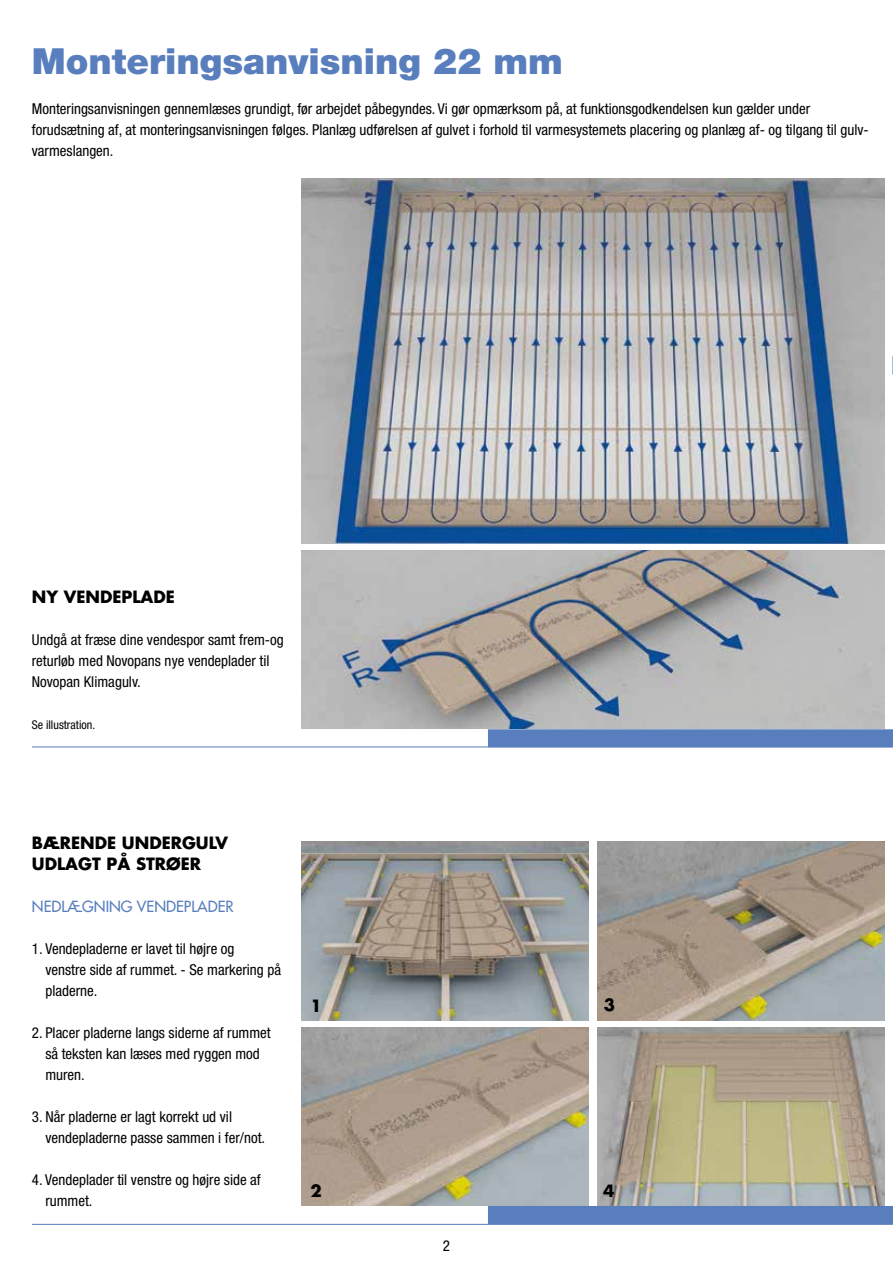
<style>
.page{position:relative;width:893px;height:1263px;background:#fff}
.page>*{position:absolute;margin:0;border:0;box-sizing:border-box;transform-origin:0 0}
.t1{font:900 36px "Helvetica Neue";color:#587ebe}
.t2{font:700 16.5px/21px "CK Futura";color:#000}
.t3{font:condensed 15px/21px "Helvetica Neue";color:#000}
.t4{font:15px "CK Futura";color:#587ebe}
.t5{font:condensed 12px "Helvetica Neue";color:#000}
</style>
<div class="page">
<img style="left:597px;top:1027px;width:287px;height:179px">
<img style="left:302px;top:1027px;width:287px;height:179px">
<img style="left:302px;top:550px;width:582px;height:179px">
<img style="left:302px;top:841px;width:287px;height:179px">
<img style="left:302px;top:178px;width:582px;height:365px">
<img style="left:597px;top:841px;width:287px;height:179px">
<div style="left:488px;top:729px;width:405px;height:18px;background:#587ebe"></div>
<div style="left:488px;top:1206px;width:405px;height:18px;background:#587ebe"></div>
<hr style="left:32px;top:746px;width:860px;height:1px;background:#587ebe">
<svg style="left:892px;top:356px;width:1px;height:18px"></svg>
<hr style="left:32px;top:1224px;width:861px;height:1px;background:#587ebe">
<h1 class="t1" style="left:32px;top:40px;width:532px">Monteringsanvisning 22 mm</h1>
<p class="t3" style="left:32px;top:98px;width:838px">Monteringsanvisningen gennemlæses grundigt, før arbejdet påbegyndes. Vi gør opmærksom på, at funktionsgodkendelsen kun gælder under forudsætning af, at monteringsanvisningen følges. Planlæg udførelsen af gulvet i forhold til varmesystemets placering og planlæg af- og tilgang til gulv&shy;varmeslangen.</p>
<p class="t2" style="left:32px;top:586px;width:145px">NY VENDEPLADE</p>
<p class="t3" style="left:32px;top:629px;width:253px">Undgå at fræse dine vendespor samt frem-og returløb med Novopans nye vendeplader til<br>Novopan Klimagulv.</p>
<p class="t5" style="left:32px;top:718px;width:65px">Se illustration.</p>
<p class="t2" style="left:32px;top:832px;width:198px">BÆRENDE UNDERGULV<br>UDLAGT PÅ STRØER</p>
<p class="t4" style="left:32px;top:897px;width:203px">NEDLÆGNING VENDEPLADER</p>
<p class="t3" style="left:45px;top:938px;width:237px;text-indent:-14px">1. Vendepladerne er lavet til højre og<br>venstre side af rummet. - Se markering på pladerne.</p>
<p class="t3" style="left:45px;top:1022px;width:227px;text-indent:-14px">2. Placer pladerne langs siderne af rummet så teksten kan læses med ryggen mod muren.</p>
<p class="t3" style="left:45px;top:1106px;width:221px;text-indent:-14px">3. Når pladerne er lagt korrekt ud vil vendepladerne passe sammen i fer/not.</p>
<p class="t3" style="left:45px;top:1169px;width:217px;text-indent:-14px">4. Vendeplader til venstre og højre side af rummet.</p>
<p class="t2" style="left:310px;top:994px;width:13px">1</p>
<p class="t2" style="left:310px;top:1180px;width:13px">2</p>
<p class="t3" style="left:443px;top:1235px;width:9px">2</p>
<p class="t2" style="left:604px;top:994px;width:13px">3</p>
<p class="t2" style="left:603px;top:1180px;width:13px">4</p>
</div>
